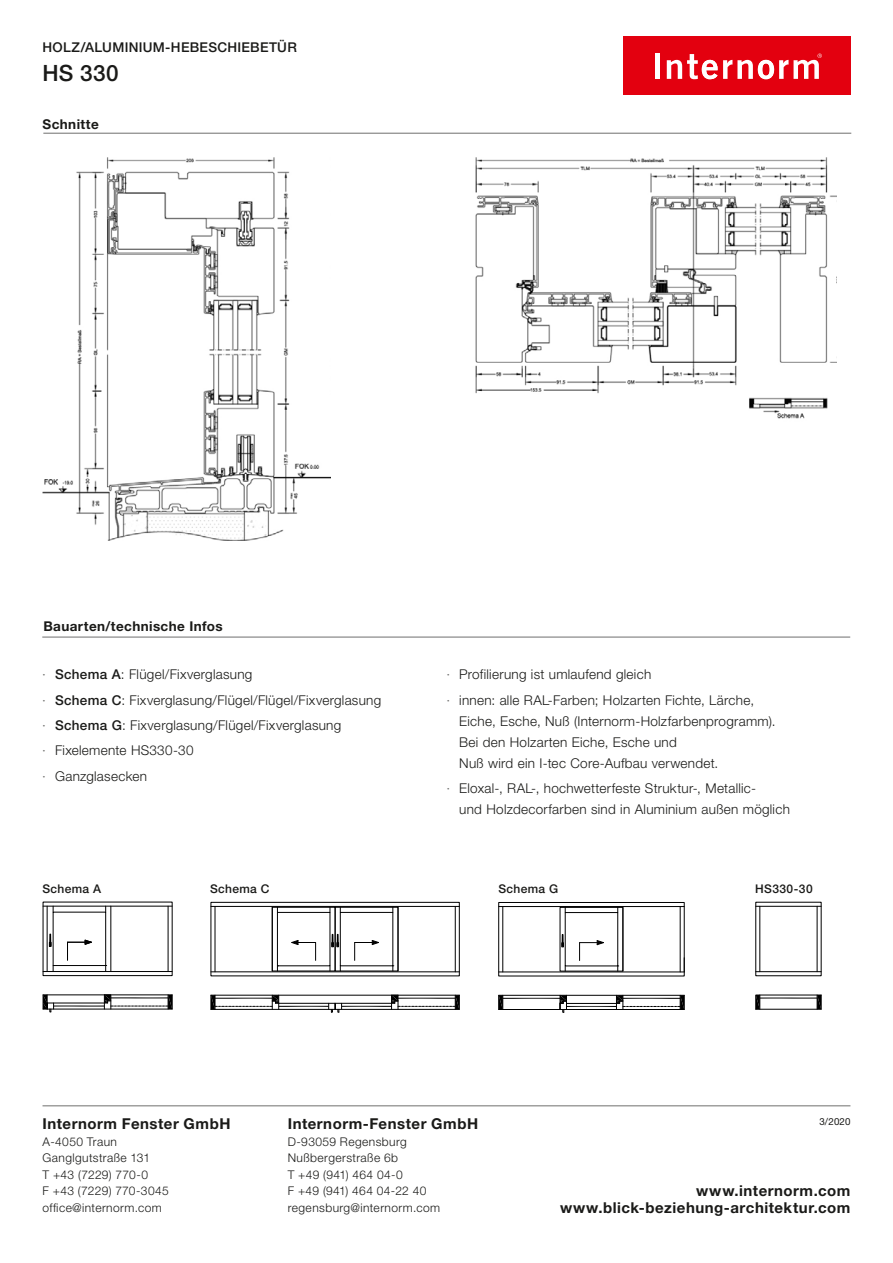
<style>
.page{position:relative;width:893px;height:1263px;background:#fff}
.page>*{position:absolute;margin:0;border:0;box-sizing:border-box;transform-origin:0 0}
.t1{font:500 22.5px "Helvetica Neue LT Pro";color:#1a1a18}
.t2{font:700 15px/16.5px "Helvetica Neue LT Pro";letter-spacing:.035em;color:#1a1a18;text-align:right}
.t3{font:300 13.5px/25.2px "Helvetica Neue LT Pro";letter-spacing:.02em;color:#1a1a18}
.t4{font:700 13.5px "Helvetica Neue LT Pro";letter-spacing:.03em;color:#1a1a18}
.t5{font:500 13.5px "Helvetica Neue LT Pro";letter-spacing:.02em;color:#1a1a18}
.t6{font:300 12px/16.5px "Helvetica Neue LT Pro";letter-spacing:.035em;color:#1a1a18}
.t7{font:500 12px "Helvetica Neue LT Pro";letter-spacing:.025em;color:#1a1a18}
.t8{font:9.75px "Helvetica Neue LT Pro";color:#1a1a18}
.s1{color:#6f6f6e}
.s2{font-weight:500}
</style>
<div class="page">
<div style="left:623px;top:37px;width:227px;height:58px;background:#e3000f"></div>
<hr style="left:655px;top:53px;width:4px;height:26px;background:#fff">
<svg style="left:667px;top:54px;width:50px;height:25px"></svg>
<svg style="left:723px;top:54px;width:99px;height:25px"></svg>
<hr style="left:43px;top:1105px;width:807px;height:1px;background:#6f6f6e">
<hr style="left:43px;top:133px;width:808px;height:1px;background:#6f6f6e">
<img style="left:43px;top:157px;width:287px;height:384px">
<hr style="left:42px;top:637px;width:808px;height:1px;background:#6f6f6e">
<img style="left:475px;top:157px;width:362px;height:262px">
<hr style="left:111px;top:906px;width:1px;height:65px;background:#000">
<div style="left:53px;top:912px;width:53px;height:54px;border:1px solid #000"></div>
<div style="left:43px;top:902px;width:129px;height:74px;border:1px solid #000"></div>
<svg style="left:43px;top:994px;width:130px;height:18px"></svg>
<hr style="left:43px;top:971px;width:129px;height:1px;background:#000">
<hr style="left:168px;top:906px;width:1px;height:65px;background:#000">
<hr style="left:43px;top:906px;width:129px;height:1px;background:#000">
<hr style="left:47px;top:906px;width:1px;height:65px;background:#000">
<svg style="left:67px;top:940px;width:25px;height:20px"></svg>
<svg style="left:49px;top:934px;width:2px;height:13px"></svg>
<svg style="left:105px;top:965px;width:2px;height:6px"></svg>
<hr style="left:760px;top:906px;width:1px;height:66px;background:#000">
<hr style="left:756px;top:971px;width:65px;height:1px;background:#000">
<hr style="left:817px;top:906px;width:1px;height:66px;background:#000">
<hr style="left:756px;top:906px;width:65px;height:1px;background:#000">
<hr style="left:756px;top:1009px;width:65px;height:1px;background:#000">
<svg style="left:755px;top:995px;width:67px;height:14px"></svg>
<div style="left:211px;top:902px;width:248px;height:74px;border:1px solid #000"></div>
<div style="left:335px;top:907px;width:63px;height:64px;border:1px solid #000"></div>
<div style="left:340px;top:912px;width:53px;height:54px;border:1px solid #000"></div>
<svg style="left:354px;top:940px;width:25px;height:20px"></svg>
<hr style="left:398px;top:907px;width:1px;height:64px;background:#000">
<div style="left:272px;top:907px;width:63px;height:64px;border:1px solid #000"></div>
<div style="left:277px;top:912px;width:53px;height:54px;border:1px solid #000"></div>
<svg style="left:291px;top:940px;width:25px;height:20px"></svg>
<hr style="left:272px;top:907px;width:1px;height:64px;background:#000">
<svg style="left:211px;top:995px;width:249px;height:17px"></svg>
<hr style="left:211px;top:971px;width:248px;height:1px;background:#000">
<hr style="left:455px;top:906px;width:1px;height:66px;background:#000">
<hr style="left:211px;top:906px;width:248px;height:1px;background:#000">
<hr style="left:215px;top:906px;width:1px;height:66px;background:#000">
<svg style="left:331px;top:934px;width:8px;height:13px"></svg>
<div style="left:499px;top:902px;width:185px;height:74px;border:1px solid #000"></div>
<div style="left:560px;top:907px;width:63px;height:64px;border:1px solid #000"></div>
<svg style="left:579px;top:940px;width:25px;height:20px"></svg>
<hr style="left:623px;top:907px;width:1px;height:64px;background:#000">
<hr style="left:499px;top:972px;width:185px;height:1px;background:#000">
<hr style="left:680px;top:906px;width:1px;height:66px;background:#000">
<hr style="left:499px;top:906px;width:185px;height:1px;background:#000">
<hr style="left:502px;top:906px;width:1px;height:66px;background:#000">
<svg style="left:561px;top:934px;width:3px;height:13px"></svg>
<svg style="left:498px;top:995px;width:187px;height:17px"></svg>
<svg style="left:684px;top:958px;width:1px;height:14px"></svg>
<p class="t5" style="left:43px;top:39px;width:256px">HOLZ/ALUMINIUM-HEBESCHIEBETÜR</p>
<h1 class="t1" style="left:43px;top:59px;width:77px">HS 330</h1>
<p class="t4" style="left:43px;top:115px;width:58px">Schnitte</p>
<p class="t4" style="left:43px;top:617px;width:181px">Bauarten/technische Infos</p>
<p class="t3" style="left:42px;top:662px;width:340px"><span class="s1">·</span> <span class="s2">Schema A</span>: Flügel/Fixverglasung<br><span class="s1">·</span> <span class="s2">Schema C</span>: Fixverglasung/Flügel/Flügel/Fixverglasung <span class="s1">·</span> <span class="s2">Schema G</span>: Fixverglasung/Flügel/Fixverglasung<br><span class="s1">·</span> Fixelemente HS330-30<br><span class="s1">·</span> Ganzglasecken</p>
<p class="t3" style="left:446px;top:662px;width:309px"><span class="s1">·</span> Profilierung ist umlaufend gleich<br><span class="s1">·</span> innen: alle RAL-Farben; Holzarten Fichte, Lärche,</p>
<p class="t3" style="left:459px;top:710px;width:318px;line-height:21px">Eiche, Esche, Nuß (Internorm-Holzfarbenprogramm).<br>Bei den Holzarten Eiche, Esche und<br>Nuß wird ein I-tec Core-Aufbau verwendet.</p>
<p class="t3" style="left:459px;top:777px;width:332px;line-height:21px;text-indent:-13px"><span class="s1">·</span> Eloxal-, RAL-, hochwetterfeste Struktur-, Metallic-<br>und Holzdecorfarben sind in Aluminium außen möglich</p>
<p class="t7" style="left:43px;top:881px;width:60px">Schema A</p>
<p class="t7" style="left:210px;top:881px;width:61px">Schema C</p>
<p class="t7" style="left:498px;top:881px;width:61px">Schema G</p>
<p class="t7" style="left:755px;top:881px;width:59px">HS330-30</p>
<p class="t2" style="left:43px;top:1115px;width:189px">Internorm Fenster GmbH</p>
<p class="t6" style="left:43px;top:1133px;width:128px">A-4050 Traun<br>Ganglgutstraße 131<br>T +43 (7229) 770-0<br>F +43 (7229) 770-3045 office@internorm.com</p>
<p class="t2" style="left:288px;top:1115px;width:192px">Internorm-Fenster GmbH</p>
<p class="t6" style="left:288px;top:1133px;width:154px">D-93059 Regensburg<br>Nußbergerstraße 6b<br>T +49 (941) 464 04-0<br>F +49 (941) 464 04-22 40 regensburg@internorm.com</p>
<p class="t8" style="left:819px;top:1116px;width:33px">3/2020</p>
<p class="t2" style="left:560px;top:1182px;width:292px">www.internorm.com www.blick-beziehung-architektur.com</p>
</div>
